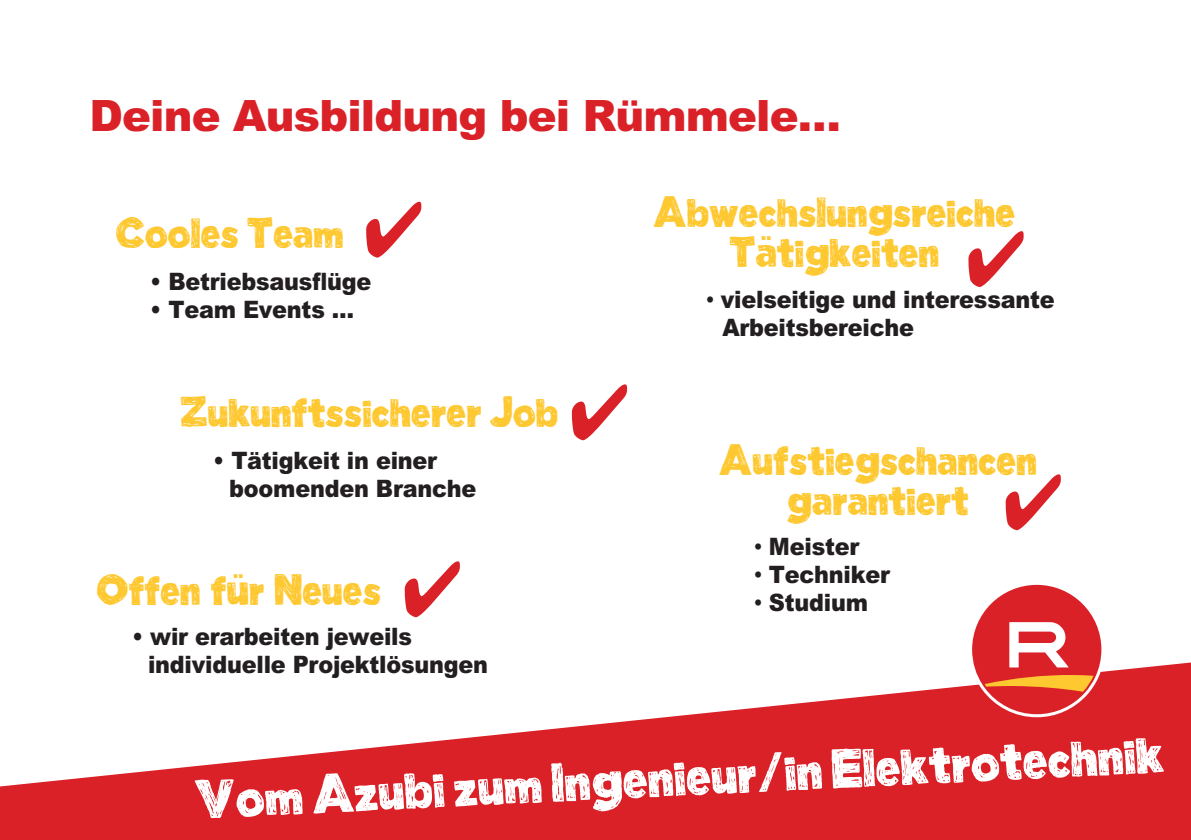
<style>
.page{position:relative;width:1191px;height:840px;background:#fff}
.page>*{position:absolute;margin:0;border:0;box-sizing:border-box;transform-origin:0 0}
.t1{font:800 66px "Manhattan Hand";color:#fff;scale:.91 1}
.t2{font:800 52px/40px "Manhattan Hand";letter-spacing:-.02em;color:#fec830;text-align:center;scale:.91 1}
.t3{font:900 43.2px "M Arial";letter-spacing:-.02em;color:#da2128}
.t4{font:900 24px/28px "M Arial";letter-spacing:-.01em;color:#231f20;scale:.93 1}
.s1{color:#da2128}
.s2{font-family:"Formata";font-weight:400;font-stretch:condensed}
</style>
<div class="page">
<svg style="left:0;top:662px;width:1191px;height:177px;fill:#da2128"></svg>
<svg style="left:969px;top:584px;width:135px;height:132px"></svg>
<h3 class="t3" style="left:89px;top:88px;width:753px">Deine Ausbildung bei Rümmele…</h3>
<h2 class="t2" style="left:115px;top:208px;width:253px">Cooles Team</h2>
<p class="t4" style="left:150px;top:267px;width:239px">• Betriebsausflüge</p>
<p class="t4" style="left:150px;top:295px;width:221px">• Team Events …</p>
<h2 class="t2" style="left:180px;top:387px;width:418px">Zukunftssicherer Job</h2>
<p class="t4" style="left:229px;top:445px;width:267px;text-indent:-16px">• Tätigkeit in einer boomenden Branche</p>
<h2 class="t2" style="left:96px;top:564px;width:404px">Offen für Neues <span class="s1">✔</span></h2>
<p class="t4" style="left:148px;top:621px;width:367px;text-indent:-16px">• wir erarbeiten jeweils individuelle Projektlösungen</p>
<h2 class="t2" style="left:653px;top:186px;width:400px">Abwechslungsreiche</h2>
<h2 class="t2" style="left:729px;top:226px;width:233px">Tätigkeiten</h2>
<p class="t4" style="left:722px;top:284px;width:359px;text-indent:-16px"><span class="s2">•</span> vielseitige und interessante<br>Arbeitsbereiche</p>
<h2 class="t2" style="left:718px;top:434px;width:351px">Aufstiegschancen garantiert</h2>
<p class="t4" style="left:754px;top:531px;width:114px"><span class="s2">•</span> Meister</p>
<p class="t4" style="left:754px;top:559px;width:147px"><span class="s2">•</span> Techniker</p>
<p class="t4" style="left:754px;top:587px;width:124px"><span class="s2">•</span> Studium</p>
<h1 class="t1" style="left:192px;top:758px;width:1068px;rotate:-3deg">Vom Azubi zum Ingenieur/in Elektrotechnik</h1>
</div>
